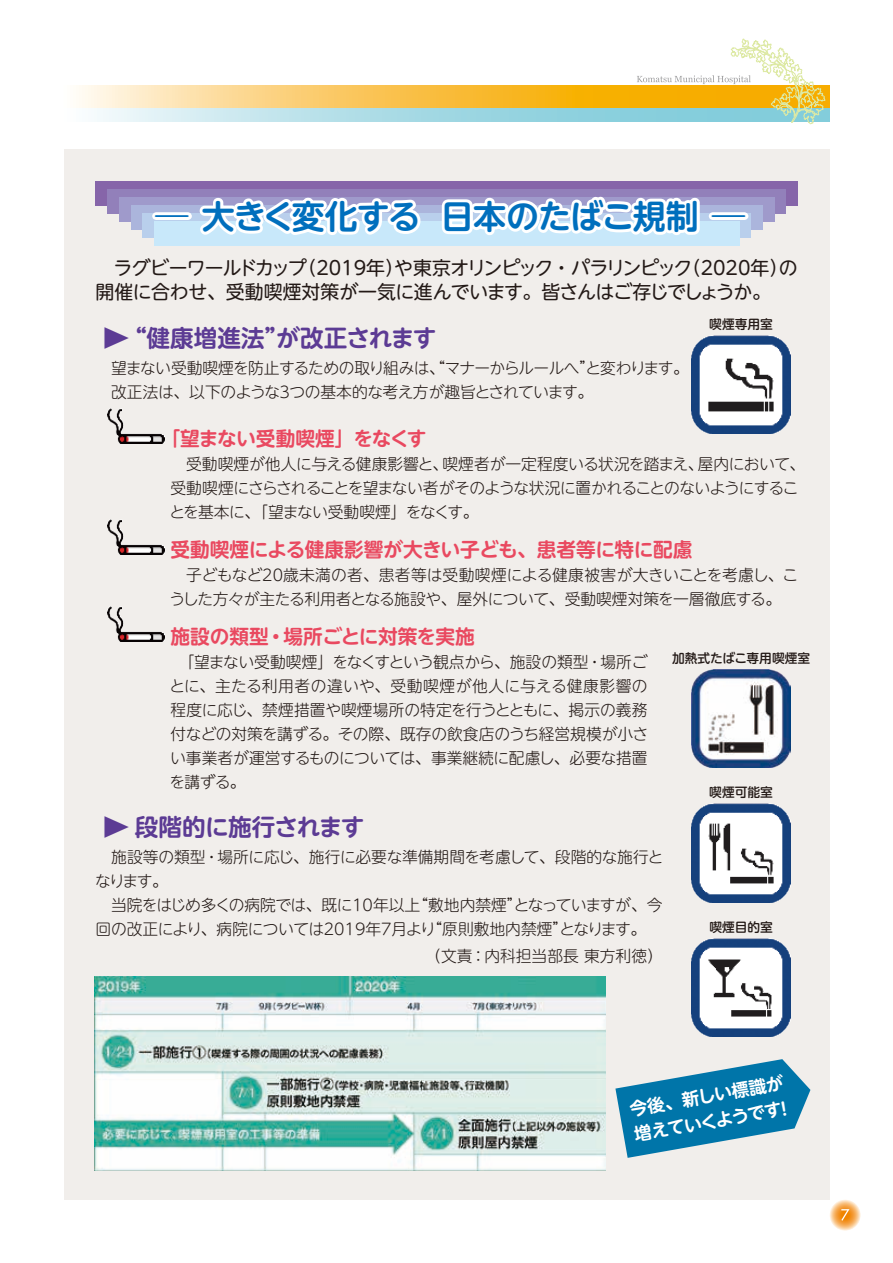
<style>
.page{position:relative;width:893px;height:1263px;background:#fff}
.page>*{position:absolute;margin:0;border:0;box-sizing:border-box;transform-origin:0 0}
.t1{font:700 33px "UD Shin M Go Pro De";letter-spacing:-.03em;color:#006fbd}
.t2{font:700 23.7px "UD Shin M Go Pro De";color:#5c3b94;scale:1.67 1}
.t3{font:700 23.7px "UD Shin M Go Pro De";letter-spacing:-.025em;color:#5c3b94;scale:1.67 1}
.t4{font:700 19.65px "UD Shin M Go Pro De";letter-spacing:-.025em;color:#e94960}
.t5{font:700 19.65px "UD Shin M Go Pro De";letter-spacing:-.005em;color:#e94960}
.t6{font:700 19.65px "UD Shin M Go Pro De";letter-spacing:-.045em;color:#e94960}
.t7{font:18.9px/24px "UD Shin M Go Pro";letter-spacing:-.035em;color:#231916}
.t8{font:700 17.55px/25.7px "UD Shin M Go Pro De";color:#fff}
.t9{font:300 15.75px/24px "UD Shin M Go Pro";letter-spacing:-.025em;color:#231916}
.t10{font:300 15.75px/24px "UD Shin M Go Pro";letter-spacing:-.005em;color:#231916}
.t11{font:300 15.75px "UD Shin M Go Pro";color:#231916}
.t12{font:500 12.75px "UD Shin M Go Pro";color:#231916}
.s1{font-family:"UD Shin M Go Pro";font-weight:300}
</style>
<div class="page">
<svg style="left:97px;top:108px;width:732px;height:13px;background:#b3dfe8"></svg>
<svg style="left:79px;top:85px;width:750px;height:23px;background:#faca63"></svg>
<svg style="left:637px;top:38px;width:189px;height:86px"></svg>
<svg style="left:829px;top:1199px;width:32px;height:32px"></svg>
<svg style="left:841px;top:1209px;width:8px;height:12px"></svg>
<div style="left:64px;top:150px;width:765px;height:1050px;background:#f1eeeb"></div>
<div style="left:95px;top:181px;width:702px;height:24px;background:#8665a9"></div>
<div style="left:107px;top:189px;width:679px;height:24px;background:#9280ba"></div>
<div style="left:119px;top:198px;width:655px;height:24px;background:#9f9acb"></div>
<div style="left:131px;top:206px;width:631px;height:24px;background:#abb5dc"></div>
<div style="left:142px;top:214px;width:609px;height:24px;background:#b9cfec"></div>
<div style="left:154px;top:222px;width:585px;height:24px;background:#c8e8fa"></div>
<div style="left:152px;top:212px;width:40px;height:8px;border:6px solid #fff"></div>
<svg style="left:196px;top:197px;width:227px;height:974px"></svg>
<svg style="left:439px;top:196px;width:264px;height:39px"></svg>
<div style="left:709px;top:212px;width:39px;height:8px;border:6px solid #fff"></div>
<img style="left:692px;top:335px;width:98px;height:99px">
<img style="left:692px;top:669px;width:98px;height:99px">
<img style="left:692px;top:804px;width:98px;height:98px">
<img style="left:692px;top:938px;width:98px;height:98px">
<img style="left:107px;top:409px;width:58px;height:34px">
<img style="left:107px;top:520px;width:58px;height:34px">
<img style="left:107px;top:607px;width:58px;height:34px">
<img style="left:95px;top:976px;width:510px;height:194px">
<svg style="left:615px;top:1059px;width:195px;height:99px"></svg>
<h1 class="t1" style="left:147px;top:190px;width:608px"><span class="s1">－</span> 大きく変化する 日本のたばこ規制 <span class="s1">－</span></h1>
<p class="t7" style="left:95px;top:255px;width:704px">　ラグビーワールドカップ（2019年）や東京オリンピック・パラリンピック（2020年）の開催に合わせ、受動喫煙対策が一気に進んでいます。皆さんはご存じでしょうか。</p>
<h2 class="t2" style="left:95px;top:318px;width:206px">▶“健康増進法”が改正されます</h2>
<p class="t9" style="left:95px;top:355px;width:595px">　望まない受動喫煙を防止するための取り組みは、“マナーからルールへ”と変わります。　改正法は、以下のような３つの基本的な考え方が趣旨とされています。</p>
<p class="t6" style="left:161px;top:422px;width:267px">「望まない受動喫煙」をなくす</p>
<p class="t9" style="left:169px;top:451px;width:637px">　受動喫煙が他人に与える健康影響と、喫煙者が一定程度いる状況を踏まえ、屋内において、受動喫煙にさらされることを望まない者がそのような状況に置かれることのないようにすることを基本に、「望まない受動喫煙」をなくす。</p>
<p class="t4" style="left:170px;top:533px;width:523px">受動喫煙による健康影響が大きい子ども、患者等に特に配慮</p>
<p class="t10" style="left:170px;top:562px;width:630px">　子どもなど20歳未満の者、患者等は受動喫煙による健康被害が大きいことを考慮し、こうした方々が主たる利用者となる施設や、屋外について、受動喫煙対策を一層徹底する。</p>
<p class="t5" style="left:170px;top:620px;width:306px">施設の類型・場所ごとに対策を実施</p>
<p class="t9" style="left:169px;top:649px;width:480px;text-align:justify">　「望まない受動喫煙」をなくすという観点から、施設の類型・場所ごとに、主たる利用者の違いや、受動喫煙が他人に与える健康影響の程度に応じ、禁煙措置や喫煙場所の特定を行うとともに、掲示の義務付などの対策を講ずる。その際、既存の飲食店のうち経営規模が小さい事業者が運営するものについては、事業継続に配慮し、必要な措置を講ずる。</p>
<h2 class="t3" style="left:95px;top:807px;width:162px">▶段階的に施行されます</h2>
<p class="t9" style="left:95px;top:844px;width:570px">　施設等の類型・場所に応じ、施行に必要な準備期間を考慮して、段階的な施行となります。<br>　当院をはじめ多くの病院では、既に10年以上“敷地内禁煙”となっていますが、今回の改正により、病院については2019年7月より“原則敷地内禁煙”となります。</p>
<p class="t11" style="left:425px;top:943px;width:239px">（文責：内科担当部長 東方利徳）</p>
<p class="t12" style="left:709px;top:314px;width:65px">喫煙専用室</p>
<p class="t12" style="left:672px;top:648px;width:140px">加熱式たばこ専用喫煙室</p>
<p class="t12" style="left:709px;top:782px;width:65px">喫煙可能室</p>
<p class="t12" style="left:709px;top:916px;width:65px">喫煙目的室</p>
<p class="t8" style="left:628px;top:1096px;width:162px;rotate:-10deg">今後、新しい標識が増えていくようです！</p>
</div>
